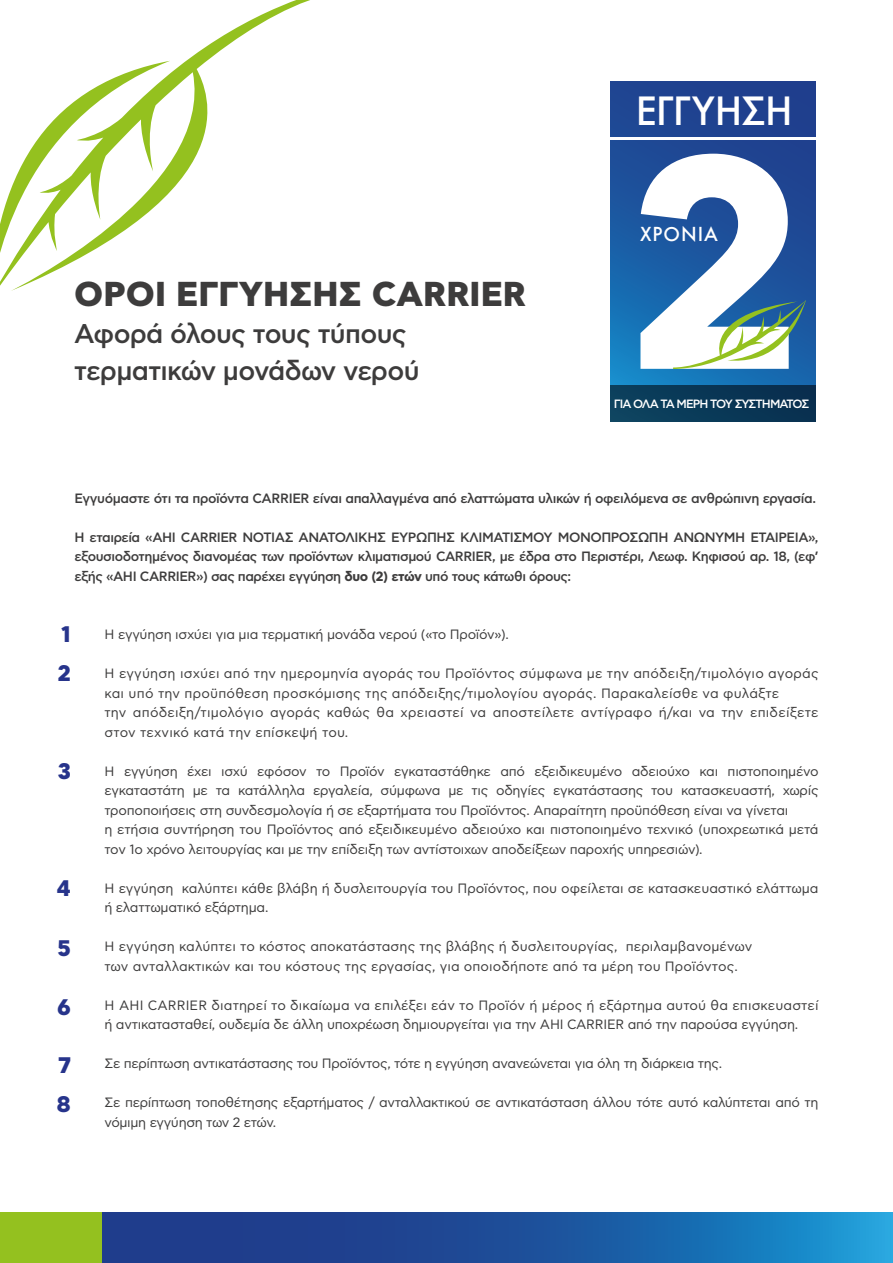
<style>
.page{position:relative;width:893px;height:1263px;background:#fff}
.page>*{position:absolute;margin:0;border:0;box-sizing:border-box;transform-origin:0 0}
.t1{font:500 42.45px "Futura Greek";letter-spacing:.005em;color:#fff}
.t2{font:800 34.5px "CF Asty Std";letter-spacing:.005em;color:#3d3c3c}
.t3{font:500 27px/37.2px "CF Asty Std";letter-spacing:-.025em;color:#3d3c3c}
.t4{font:800 22.5px/39px "CF Asty Std";color:#27348b}
.t5{font:500 21px "Futura Greek";letter-spacing:.045em;color:#fff}
.t6{font:13.5px/19.5px "CF Asty Std";letter-spacing:-.02em;color:#3d3c3c}
.t7{font:500 13.5px/19.5px "CF Asty Std";letter-spacing:-.035em;color:#3d3c3c;text-align:justify}
.t8{font:13.5px/19.5px "CF Asty Std";letter-spacing:.015em;color:#3d3c3c}
.t9{font:13.5px/19.5px "CF Asty Std";letter-spacing:.01em;color:#3d3c3c}
.t10{font:500 12px "CF Asty Std";letter-spacing:-.085em;color:#fff}
.s1{font-weight:700}
</style>
<div class="page">
<svg style="left:610px;top:81px;width:205px;height:304px;background:#1e539d"></svg>
<div style="left:610px;top:385px;width:205px;height:36px;background:#093756"></div>
<hr style="left:610px;top:138px;width:205px;height:2px;background:#fff">
<svg style="left:640px;top:154px;width:166px;height:215px"></svg>
<svg style="left:0;top:0;width:310px;height:291px"></svg>
<div style="left:0;top:1212px;width:707px;height:51px;background:#94c11f"></div>
<svg style="left:102px;top:1212px;width:791px;height:51px;background:#1c59a2"></svg>
<h1 class="t1" style="left:636px;top:86px;width:158px">ΕΓΓΥΗΣΗ</h1>
<h2 class="t2" style="left:74px;top:273px;width:453px">ΟΡΟΙ ΕΓΓΥΗΣΗΣ CARRIER</h2>
<h3 class="t3" style="left:74px;top:316px;width:347px">Αφορά όλους τους τύπους τερματικών μονάδων νερού</h3>
<h3 class="t5" style="left:640px;top:222px;width:79px">ΧΡΟΝΙΑ</h3>
<p class="t10" style="left:614px;top:397px;width:197px">ΓΙΑ ΟΛΑ ΤΑ ΜΕΡΗ ΤΟΥ ΣΥΣΤΗΜΑΤΟΣ</p>
<p class="t7" style="left:74px;top:489px;width:743px">Εγγυόμαστε ότι τα προϊόντα CARRIER είναι απαλλαγμένα από ελαττώματα υλικών ή οφειλόμενα σε ανθρώπινη εργασία.</p>
<p class="t7" style="left:74px;top:528px;width:746px">Η εταιρεία «ΑΗΙ CARRIER NOTIAΣ ΑΝΑΤΟΛΙΚΗΣ ΕΥΡΩΠΗΣ ΚΛΙΜΑΤΙΣΜΟΥ ΜΟΝΟΠΡΟΣΩΠΗ ΑΝΩΝΥΜΗ ΕΤΑΙΡΕΙΑ», εξουσιοδοτημένος διανομέας των προϊόντων κλιματισμού CARRIER, με έδρα στο Περιστέρι, Λεωφ. Κηφισού αρ. 18, (εφ’ εξής «ΑΗΙ CARRIER») σας παρέχει εγγύηση <span class="s1">δυο (2) ετών</span> υπό τους κάτωθι όρους:</p>
<h3 class="t4" style="left:58px;top:616px;width:15px">1<br>2</h3>
<h3 class="t4" style="left:58px;top:753px;width:15px">3</h3>
<h3 class="t4" style="left:57px;top:870px;width:16px">4</h3>
<h3 class="t4" style="left:57px;top:930px;width:15px">5</h3>
<h3 class="t4" style="left:57px;top:988px;width:15px">6</h3>
<h3 class="t4" style="left:57px;top:1047px;width:16px">7<br>8</h3>
<p class="t6" style="left:104px;top:625px;width:406px">Η εγγύηση ισχύει για μια τερματική μονάδα νερού («το Προϊόν»).</p>
<p class="t8" style="left:104px;top:664px;width:716px">Η εγγύηση ισχύει από την ημερομηνία αγοράς του Προϊόντος σύμφωνα με την απόδειξη/τιμολόγιο αγοράς και υπό την προϋπόθεση προσκόμισης της απόδειξης/τιμολογίου αγοράς. Παρακαλείσθε να φυλάξτε<br>την απόδειξη/τιμολόγιο αγοράς καθώς θα χρειαστεί να αποστείλετε αντίγραφο ή/και να την επιδείξετε στον τεχνικό κατά την επίσκεψή του.</p>
<p class="t6" style="left:104px;top:762px;width:716px">Η εγγύηση έχει ισχύ εφόσον το Προϊόν εγκαταστάθηκε από εξειδικευμένο αδειούχο και πιστοποιημένο εγκαταστάτη με τα κατάλληλα εργαλεία, σύμφωνα με τις οδηγίες εγκατάστασης του κατασκευαστή, χωρίς τροποποιήσεις στη συνδεσμολογία ή σε εξαρτήματα του Προϊόντος. Απαραίτητη προϋπόθεση είναι να γίνεται<br>η ετήσια συντήρηση του Προϊόντος από εξειδικευμένο αδειούχο και πιστοποιημένο τεχνικό (υποχρεωτικά μετά τον 1ο χρόνο λειτουργίας και με την επίδειξη των αντίστοιχων αποδείξεων παροχής υπηρεσιών).</p>
<p class="t6" style="left:104px;top:879px;width:716px">Η εγγύηση καλύπτει κάθε βλάβη ή δυσλειτουργία του Προϊόντος, που οφείλεται σε κατασκευαστικό ελάττωμα ή ελαττωματικό εξάρτημα.</p>
<p class="t9" style="left:104px;top:937px;width:649px">Η εγγύηση καλύπτει το κόστος αποκατάστασης της βλάβης ή δυσλειτουργίας, περιλαμβανομένων των ανταλλακτικών και του κόστους της εργασίας, για οποιοδήποτε από τα μέρη του Προϊόντος.</p>
<p class="t6" style="left:104px;top:996px;width:716px">Η AHI CARRIER διατηρεί το δικαίωμα να επιλέξει εάν το Προϊόν ή μέρος ή εξάρτημα αυτού θα επισκευαστεί ή αντικατασταθεί, ουδεμία δε άλλη υποχρέωση δημιουργείται για την AHI CARRIER από την παρούσα εγγύηση.</p>
<p class="t6" style="left:104px;top:1054px;width:619px">Σε περίπτωση αντικατάστασης του Προϊόντος, τότε η εγγύηση ανανεώνεται για όλη τη διάρκεια της.</p>
<p class="t6" style="left:104px;top:1093px;width:716px">Σε περίπτωση τοποθέτησης εξαρτήματος / ανταλλακτικού σε αντικατάσταση άλλου τότε αυτό καλύπτεται από τη νόμιμη εγγύηση των 2 ετών.</p>
</div>
